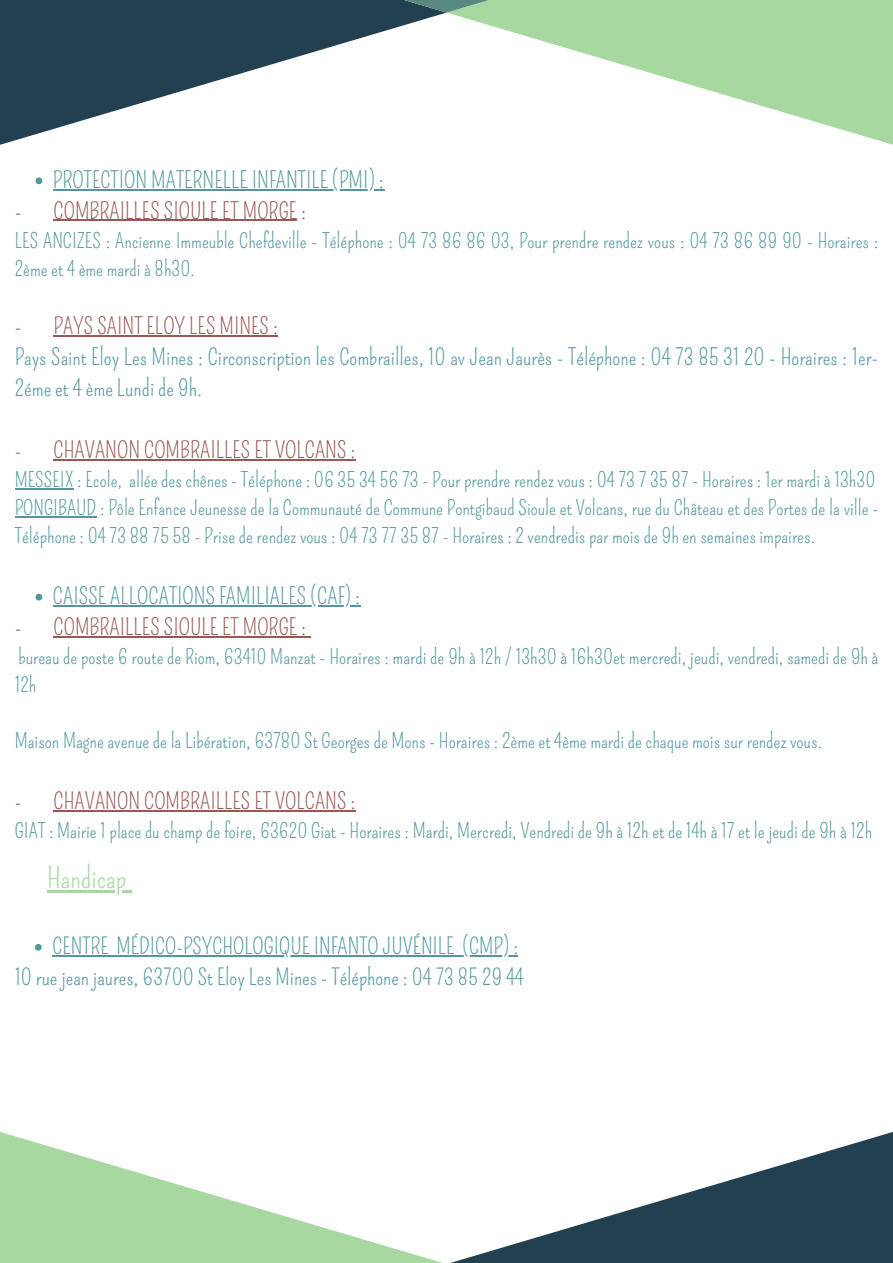
<style>
.page{position:relative;width:893px;height:1263px;background:#fff}
.page>*{position:absolute;margin:0;border:0;box-sizing:border-box;transform-origin:0 0}
.t1{font:28.5px "Pompiere";color:#a6d8a0}
.t2{font:22.5px/30.9px "Pompiere";color:#53979d}
.t3{font:22.5px "Pompiere";color:#985853}
.t4{font:22.2px "Pompiere";color:#53979d}
.t5{font:20.25px/28.1px "Pompiere";color:#53979d}
</style>
<div class="page">
<svg style="left:36px;top:177px;width:6px;height:7px"></svg>
<hr style="left:53px;top:189px;width:331px;height:1px;background:#53979d">
<svg style="left:36px;top:594px;width:6px;height:6px"></svg>
<hr style="left:53px;top:605px;width:307px;height:2px;background:#53979d">
<hr style="left:54px;top:220px;width:243px;height:1px;background:#985853">
<hr style="left:54px;top:335px;width:224px;height:2px;background:#985853">
<hr style="left:54px;top:459px;width:302px;height:1px;background:#985853">
<hr style="left:15px;top:488px;width:59px;height:2px;background:#53979d">
<hr style="left:15px;top:516px;width:81px;height:2px;background:#53979d">
<hr style="left:54px;top:636px;width:252px;height:2px;background:#985853">
<hr style="left:54px;top:810px;width:302px;height:2px;background:#985853">
<svg style="left:450px;top:1132px;width:443px;height:131px"></svg>
<svg style="left:0;top:1132px;width:443px;height:131px"></svg>
<svg style="left:0;top:0;width:445px;height:145px;fill:#224050"></svg>
<svg style="left:448px;top:0;width:445px;height:145px;fill:#a6d8a0"></svg>
<svg style="left:274px;top:0;width:345px;height:13px;background:#638b79"></svg>
<hr style="left:47px;top:890px;width:79px;height:3px;background:#a6d8a0">
<svg style="left:126px;top:890px;width:5px;height:3px"></svg>
<svg style="left:35px;top:944px;width:7px;height:7px"></svg>
<hr style="left:52px;top:955px;width:57px;height:2px;background:#53979d">
<svg style="left:109px;top:955px;width:8px;height:2px"></svg>
<hr style="left:117px;top:955px;width:337px;height:2px;background:#53979d">
<svg style="left:454px;top:955px;width:8px;height:2px"></svg>
<hr style="left:462px;top:955px;width:56px;height:2px;background:#53979d">
<p class="t2" style="left:53px;top:165px;width:332px">PROTECTION MATERNELLE INFANTILE (PMI) :</p>
<p class="t3" style="left:15px;top:197px;width:293px">- COMBRAILLES SIOULE ET MORGE :</p>
<p class="t5" style="left:15px;top:227px;width:865px">LES ANCIZES : Ancienne Immeuble Chefdeville - Téléphone : 04 73 86 86 03, Pour prendre rendez vous : 04 73 86 89 90 - Horaires :<br>2ème et 4 ème mardi à 8h30.</p>
<p class="t3" style="left:15px;top:313px;width:265px">- PAYS SAINT ELOY LES MINES :</p>
<p class="t2" style="left:15px;top:342px;width:865px">Pays Saint Eloy Les Mines : Circonscription les Combrailles, 10 av Jean Jaurès - Téléphone : 04 73 85 31 20 - Horaires : 1er-<br>2éme et 4 ème Lundi de 9h.</p>
<p class="t3" style="left:15px;top:436px;width:342px">- CHAVANON COMBRAILLES ET VOLCANS :</p>
<p class="t5" style="left:15px;top:466px;width:862px">MESSEIX : Ecole, allée des chênes - Téléphone : 06 35 34 56 73 - Pour prendre rendez vous : 04 73 7 35 87 - Horaires : 1er mardi à 13h30</p>
<p class="t5" style="left:15px;top:494px;width:865px">PONGIBAUD : Pôle Enfance Jeunesse de la Communauté de Commune Pontgibaud Sioule et Volcans, rue du Château et des Portes de la ville -<br>Téléphone : 04 73 88 75 58 - Prise de rendez vous : 04 73 77 35 87 - Horaires : 2 vendredis par mois de 9h en semaines impaires.</p>
<p class="t2" style="left:53px;top:581px;width:308px">CAISSE ALLOCATIONS FAMILIALES (CAF) :</p>
<p class="t3" style="left:15px;top:614px;width:293px">- COMBRAILLES SIOULE ET MORGE :</p>
<p class="t5" style="left:15px;top:643px;width:865px">bureau de poste 6 route de Riom, 63410 Manzat - Horaires : mardi de 9h à 12h / 13h30 à 16h30et mercredi, jeudi, vendredi, samedi de 9h à<br>12h</p>
<p class="t5" style="left:15px;top:727px;width:809px">Maison Magne avenue de la Libération, 63780 St Georges de Mons - Horaires : 2ème et 4ème mardi de chaque mois sur rendez vous.</p>
<p class="t3" style="left:15px;top:788px;width:342px">- CHAVANON COMBRAILLES ET VOLCANS :</p>
<p class="t5" style="left:15px;top:817px;width:859px">GIAT : Mairie 1 place du champ de foire, 63620 Giat - Horaires : Mardi, Mercredi, Vendredi de 9h à 12h et de 14h à 17 et le jeudi de 9h à 12h</p>
<p class="t1" style="left:47px;top:861px;width:81px">Handicap</p>
<p class="t4" style="left:52px;top:933px;width:467px">CENTRE MÉDICO-PSYCHOLOGIQUE INFANTO JUVÉNILE (CMP) :</p>
<p class="t4" style="left:15px;top:964px;width:511px">10 rue jean jaures, 63700 St Eloy Les Mines - Téléphone : 04 73 85 29 44</p>
</div>
